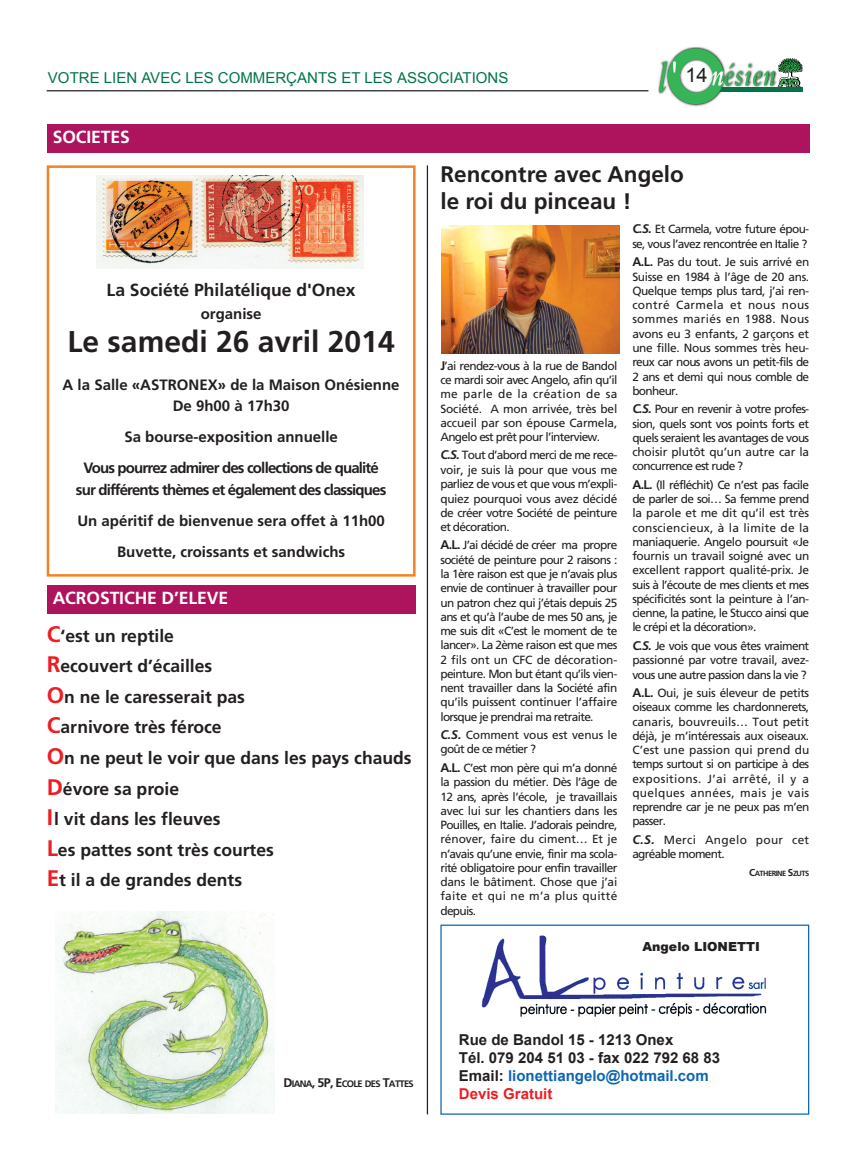
<style>
.page{position:relative;width:856px;height:1157px;background:#fff}
.page>*{position:absolute;margin:0;border:0;box-sizing:border-box;transform-origin:0 0}
.t1{font:700 30px "Frutiger";color:#231f20}
.t2{font:700 22.5px/27px "Frutiger";color:#231f20}
.t3{font:20px "Arial";color:#231f20}
.t4{font:700 17.5px/30.5px "Frutiger";color:#231f20}
.t5{font:700 17.5px/37.1px "Frutiger";letter-spacing:-.005em;color:#fff}
.t6{font:700 15px/31.1px "Frutiger";color:#231f20;text-align:center}
.t7{font:700 15px/18px "Arial";color:#231f20}
.t8{font:700 15px/31.1px "Frutiger";letter-spacing:-.055em;color:#231f20;text-align:center}
.t9{font:15px "Arial";color:#017446}
.t10{font:900 12.5px "Arial";color:#231f20}
.t11{font:11.88px/14.2px "Frutiger";letter-spacing:-.055em;color:#231f20;text-align:justify}
.t12{font:11.88px/14.5px "Frutiger";letter-spacing:-.01em;color:#231f20}
.t13{font:11.88px/14.5px "Frutiger";letter-spacing:.03em;color:#231f20}
.t14{font:700 9.38px "Frutiger";letter-spacing:-.075em;color:#231f20}
.t15{font:700 7.5px "Frutiger";letter-spacing:-.075em;color:#231f20}
.s1{font-size:22.5px;color:#ee1d23}
.s2{color:#231f20}
.s3{font-weight:700;font-size:12.5px}
.s4{font-weight:700;font-style:italic;font-size:12.5px}
.s5{font-size:10px}
.s6{font-size:12.5px}
.s7{color:#0d65b1}
.s8{color:#ee1d23}
</style>
<div class="page">
<img style="left:658px;top:47px;width:49px;height:60px">
<hr style="left:718px;top:88px;width:84px;height:4px;background:#017446">
<svg style="left:659px;top:48px;width:142px;height:56px"></svg>
<img style="left:776px;top:56px;width:27px;height:31px">
<hr style="left:47px;top:90px;width:601px;height:1px;background:#231f20">
<div style="left:47px;top:124px;width:762px;height:28px;background:#ae145e"></div>
<div style="left:47px;top:585px;width:368px;height:29px;background:#ae145e"></div>
<div style="left:47px;top:165px;width:368px;height:411px;border:2px solid #f58220"></div>
<img style="left:96px;top:176px;width:267px;height:92px">
<img style="left:56px;top:911px;width:219px;height:202px">
<img style="left:441px;top:225px;width:178px;height:129px">
<div style="left:440px;top:924px;width:368px;height:190px;border:1px solid #0d65b1"></div>
<img style="left:479px;top:931px;width:290px;height:97px">
<hr style="left:426px;top:165px;width:2px;height:949px;background:#231f20">
<p class="t9" style="left:48px;top:70px;width:462px">VOTRE LIEN AVEC LES COMMERÇANTS ET LES ASSOCIATIONS</p>
<h3 class="t3" style="left:685px;top:64px;width:24px">14</h3>
<h3 class="t5" style="left:53px;top:119px;width:79px">SOCIETES</h3>
<h3 class="t4" style="left:106px;top:276px;width:250px">La Société Philatélique d'Onex</h3>
<p class="t6" style="left:201px;top:299px;width:62px">organise</p>
<h1 class="t1" style="left:68px;top:329px;width:328px">Le samedi 26 avril 2014</h1>
<p class="t6" style="left:63px;top:375px;width:338px;line-height:21.5px">A la Salle «ASTRONEX» de la Maison Onésienne<br>De 9h00 à 17h30</p>
<p class="t8" style="left:83px;top:422px;width:297px">Sa bourse-exposition annuelle<br>Vous pourrez admirer des collections de qualité</p>
<p class="t6" style="left:76px;top:475px;width:312px">sur différents thèmes et également des classiques<br>Un apéritif de bienvenue sera offet à 11h00<br>Buvette, croissants et sandwichs</p>
<h3 class="t5" style="left:47px;top:581px;width:183px;text-indent:6px">ACROSTICHE D’ELEVE<br><span class="s1">C</span><span class="s2">‘est un reptile</span></h3>
<h3 class="t4" style="left:47px;top:652px;width:366px"><span class="s1">R</span>ecouvert d’écailles<br><span class="s1">O</span>n ne le caresserait pas<br><span class="s1">C</span>arnivore très féroce<br><span class="s1">O</span>n ne peut le voir que dans les pays chauds<br><span class="s1">D</span>évore sa proie<br><span class="s1">I</span>l vit dans les fleuves<br><span class="s1">L</span>es pattes sont très courtes<br><span class="s1">E</span>t il a de grandes dents</h3>
<h2 class="t2" style="left:440px;top:163px;width:245px">Rencontre avec Angelo le roi du pinceau !</h2>
<p class="t11" style="left:440px;top:359px;width:178px"><span class="s3">J</span>’ai rendez-vous à la rue de Bandol ce mardi soir avec Angelo, afin qu’il me parle de la création de sa Société. A mon arrivée, très bel accueil par son épouse Carmela, Angelo est prêt pour l’interview.</p>
<p class="t11" style="left:440px;top:449px;width:178px"><span class="s4">C.S.</span> Tout d’abord merci de me rece&shy;voir, je suis là pour que vous me parliez de vous et que vous m’expli&shy;quiez pourquoi vous avez décidé de créer votre Société de peinture et décoration.</p>
<p class="t11" style="left:440px;top:539px;width:178px"><span class="s3">A.L.</span> J’ai décidé de créer ma propre société de peinture pour 2 raisons : la 1ère raison est que je n’avais plus envie de continuer à travailler pour un patron chez qui j’étais depuis 25 ans et qu’à l’aube de mes 50 ans, je me suis dit «C’est le moment de te lancer». La 2ème raison est que mes 2 fils ont un CFC de décoration&shy;peinture. Mon but étant qu’ils vien&shy;nent travailler dans la Société afin qu’ils puissent continuer l’affaire lorsque je prendrai ma retraite.</p>
<p class="t12" style="left:440px;top:728px;width:178px"><span class="s4">C.S.</span> Comment vous est venus le goût de ce métier ?</p>
<p class="t11" style="left:440px;top:761px;width:178px"><span class="s3">A.L.</span> C’est mon père qui m’a donné la passion du métier. Dès l’âge de 12 ans, après l’école, je travaillais avec lui sur les chantiers dans les Pouilles, en Italie. J’adorais peindre, rénover, faire du ciment… Et je n’avais qu’une envie, finir ma scola&shy;rité obligatoire pour enfin travailler dans le bâtiment. Chose que j’ai faite et qui ne m’a plus quitté depuis.</p>
<p class="t11" style="left:632px;top:223px;width:178px"><span class="s4">C.S.</span> Et Carmela, votre future épou&shy;se, vous l’avez rencontrée en Italie ?</p>
<p class="t11" style="left:632px;top:256px;width:178px"><span class="s3">A.L.</span> Pas du tout. Je suis arrivé en Suisse en 1984 à l’âge de 20 ans.<br>Quelque temps plus tard, j’ai ren&shy;contré Carmela et nous nous sommes mariés en 1988. Nous avons eu 3 enfants, 2 garçons et une fille. Nous sommes très heu&shy;reux car nous avons un petit-fils de 2 ans et demi qui nous comble de bonheur.</p>
<p class="t11" style="left:632px;top:402px;width:178px"><span class="s4">C.S.</span> Pour en revenir à votre profes&shy;sion, quels sont vos points forts et quels seraient les avantages de vous choisir plutôt qu’un autre car la concurrence est rude ?</p>
<p class="t11" style="left:632px;top:478px;width:178px"><span class="s3">A.L.</span> (Il réfléchit) Ce n’est pas facile de parler de soi… Sa femme prend la parole et me dit qu’il est très consciencieux, à la limite de la maniaquerie. Angelo poursuit «Je fournis un travail soigné avec un excellent rapport qualité-prix. Je suis à l’écoute de mes clients et mes spécificités sont la peinture à l’an&shy;cienne, la patine, le Stucco ainsi que le crépi et la décoration».</p>
<p class="t11" style="left:632px;top:639px;width:178px"><span class="s4">C.S.</span> Je vois que vous êtes vraiment passionné par votre travail, avez&shy;vous une autre passion dans la vie ?</p>
<p class="t11" style="left:632px;top:686px;width:178px"><span class="s3">A.L.</span> Oui, je suis éleveur de petits oiseaux comme les chardonnerets, canaris, bouvreuils… Tout petit déjà, je m’intéressais aux oiseaux.<br>C’est une passion qui prend du temps surtout si on participe à des expositions. J’ai arrêté, il y a quelques années, mais je vais reprendre car je ne peux pas m’en passer.</p>
<p class="t13" style="left:632px;top:833px;width:178px"><span class="s4">C.S.</span> Merci Angelo pour cet agréable moment.</p>
<p class="t15" style="left:748px;top:870px;width:62px"><span class="s5">C</span>ATHERINE <span class="s5">S</span>ZUTS</p>
<p class="t10" style="left:642px;top:936px;width:119px">angelo LiONETTi</p>
<p class="t14" style="left:283px;top:1079px;width:132px"><span class="s6">D</span>IANA<span class="s6">, 5P, E</span>COLE DES <span class="s6">T</span>ATTES</p>
<p class="t7" style="left:458px;top:1031px;width:263px">Rue de Bandol 15 - 1213 Onex<br>Tél. 079 204 51 03 - fax 022 792 68 83<br>Email: <span class="s7">lionettiangelo@hotmail.com<br></span><span class="s8">Devis Gratuit</span></p>
</div>
